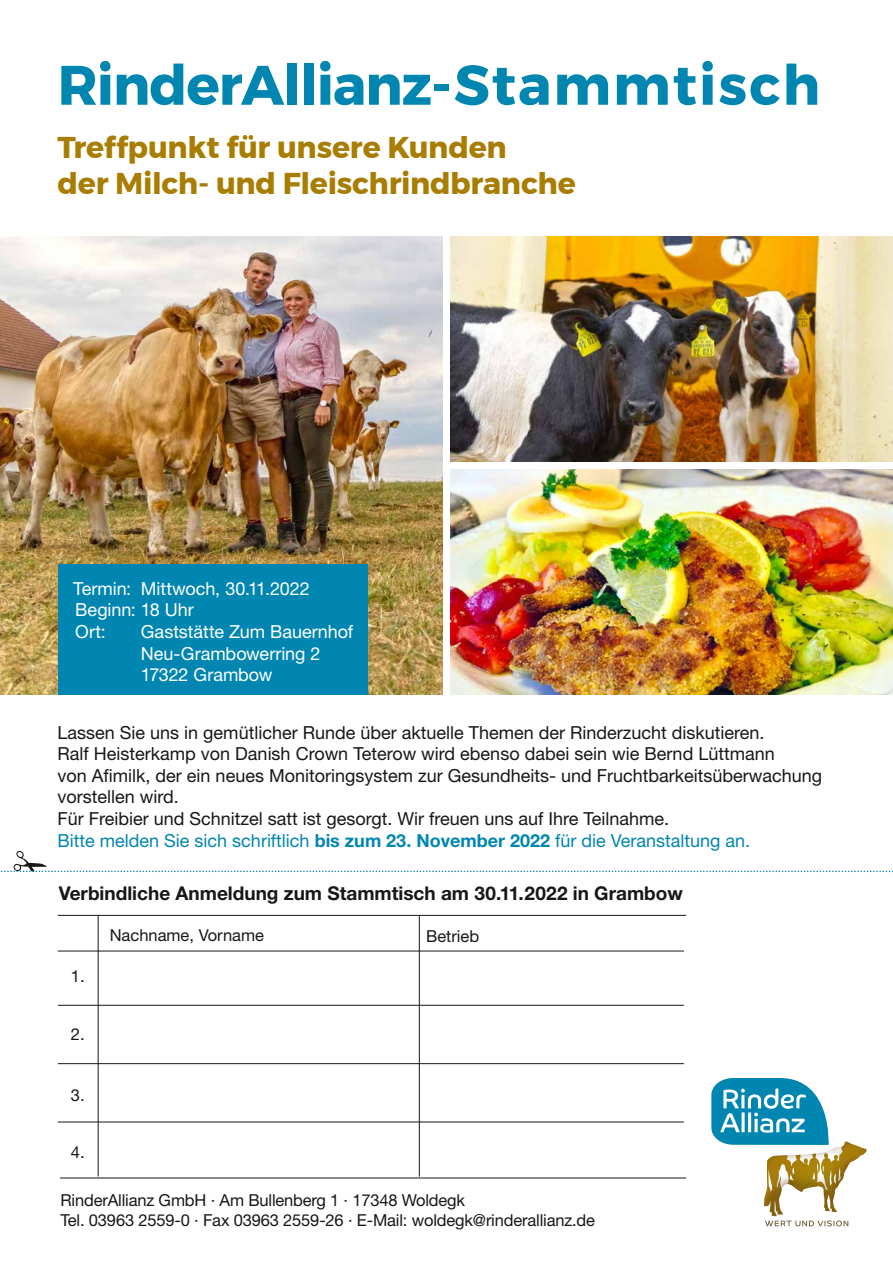
<style>
.page{position:relative;width:893px;height:1263px;background:#fff}
.page>*{position:absolute;margin:0;border:0;box-sizing:border-box;transform-origin:0 0}
.t1{font:700 55.5px "Montserrat";letter-spacing:-.02em;color:#0086b1}
.t2{font:700 30px/36px "Montserrat";letter-spacing:-.01em;color:#a87d02}
.t3{font:700 19.05px "Helvetica Neue LT Std";color:#181716}
.t4{font:18px/21.6px "Helvetica Neue LT Std";color:#181716}
.t5{font:18px/21.6px "Helvetica Neue LT Std";letter-spacing:-.005em;color:#fff}
.t6{font:16.5px/19.8px "Helvetica Neue LT Std";letter-spacing:-.01em;color:#181716}
.s1{color:#0086b1}
.s2{font-weight:700;color:#0086b1}
</style>
<div class="page">
<img style="left:0;top:236px;width:442px;height:459px">
<img style="left:451px;top:236px;width:442px;height:226px">
<img style="left:451px;top:469px;width:442px;height:226px">
<svg style="left:765px;top:1220px;width:83px;height:6px"></svg>
<svg style="left:711px;top:1078px;width:145px;height:122px"></svg>
<svg style="left:0;top:851px;width:893px;height:21px"></svg>
<hr style="left:58px;top:915px;width:628px;height:1px;background:#181716">
<hr style="left:58px;top:951px;width:626px;height:1px;background:#181716">
<hr style="left:58px;top:1005px;width:626px;height:1px;background:#181716">
<hr style="left:58px;top:1063px;width:626px;height:1px;background:#181716">
<hr style="left:58px;top:1122px;width:626px;height:1px;background:#181716">
<hr style="left:60px;top:1177px;width:626px;height:1px;background:#181716">
<hr style="left:98px;top:915px;width:1px;height:261px;background:#181716">
<hr style="left:419px;top:915px;width:1px;height:262px;background:#181716">
<div style="left:58px;top:564px;width:309px;height:131px;background:#0086b1"></div>
<h1 class="t1" style="left:58px;top:41px;width:764px">RinderAllianz-Stammtisch</h1>
<h2 class="t2" style="left:58px;top:129px;width:520px">Treffpunkt für unsere Kunden<br>der Milch- und Fleischrindbranche</h2>
<p class="t5" style="left:73px;top:577px;width:238px">Termin: Mittwoch, 30.11.2022<br>Beginn: 18 Uhr<br>Ort:</p>
<p class="t5" style="left:141px;top:620px;width:214px">Gaststätte Zum Bauernhof<br>Neu-Grambowerring 2<br>17322 Grambow</p>
<p class="t4" style="left:58px;top:721px;width:766px">Lassen Sie uns in gemütlicher Runde über aktuelle Themen der Rinderzucht diskutieren.<br>Ralf Heisterkamp von Danish Crown Teterow wird ebenso dabei sein wie Bernd Lüttmann<br>von Afimilk, der ein neues Monitoringsystem zur Gesundheits- und Fruchtbarkeitsüberwachung vorstellen wird.<br>Für Freibier und Schnitzel satt ist gesorgt. Wir freuen uns auf Ihre Teilnahme.<br><span class="s1">Bitte melden Sie sich schriftlich</span> <span class="s2">bis zum 23. November 2022</span> <span class="s1">für die Veranstaltung an.</span></p>
<p class="t3" style="left:59px;top:882px;width:626px">Verbindliche Anmeldung zum Stammtisch am 30.11.2022 in Grambow</p>
<p class="t6" style="left:71px;top:965px;width:15px">1.</p>
<p class="t6" style="left:71px;top:1023px;width:15px">2.</p>
<p class="t6" style="left:71px;top:1085px;width:15px">3.</p>
<p class="t6" style="left:71px;top:1141px;width:15px">4.</p>
<p class="t6" style="left:110px;top:925px;width:156px">Nachname, Vorname</p>
<p class="t6" style="left:426px;top:926px;width:55px">Betrieb</p>
<p class="t6" style="left:60px;top:1190px;width:536px">RinderAllianz GmbH · Am Bullenberg 1 · 17348 Woldegk<br>Tel. 03963 2559-0 · Fax 03963 2559-26 · E-Mail: woldegk@rinderallianz.de</p>
</div>
